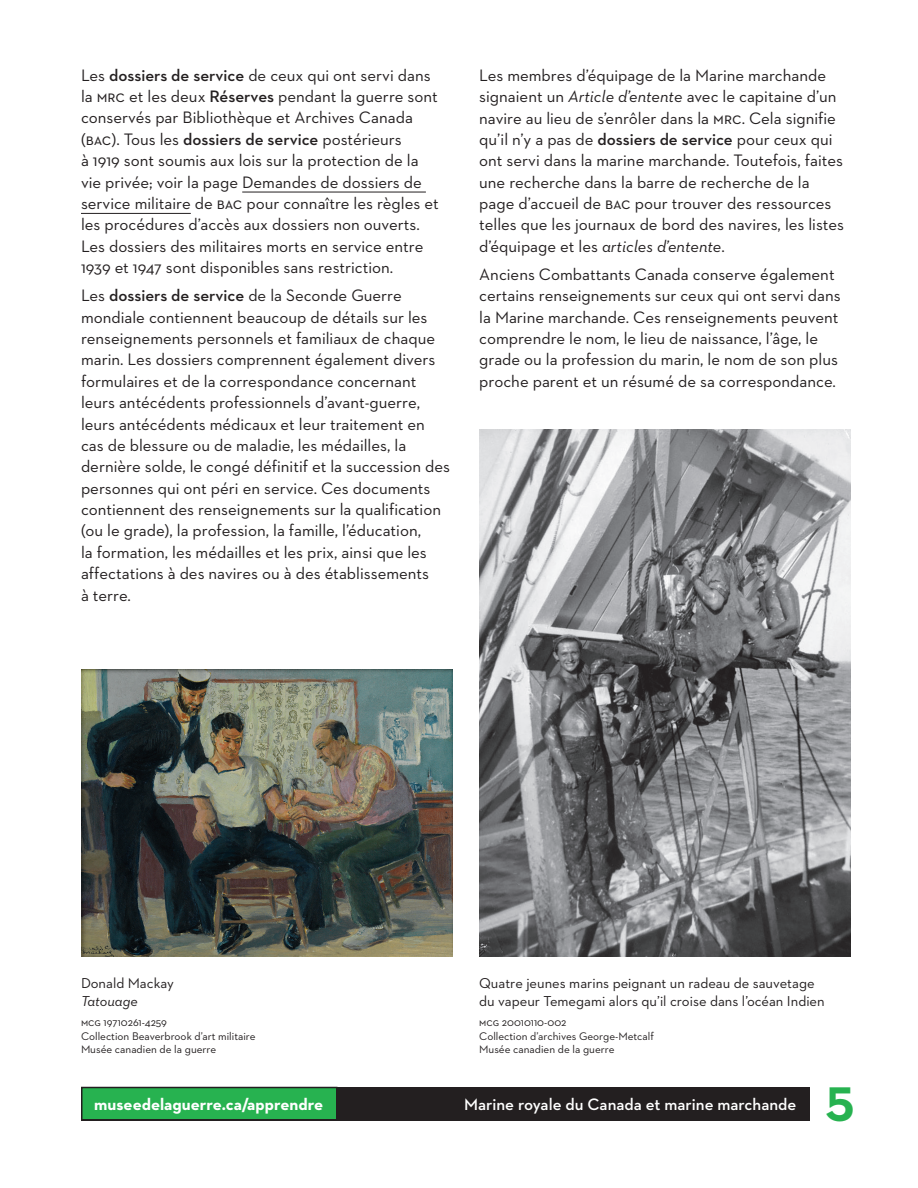
<style>
.page{position:relative;width:918px;height:1188px;background:#fff}
.page>*{position:absolute;margin:0;border:0;box-sizing:border-box;transform-origin:0 0}
.t1{font:700 49.5px "Neutraface 2 Text";color:#27b250}
.t2{font:16.8px/21.5px "Neutraface 2 Text";color:#231f20}
.t3{font:600 16.8px "Neutraface 2 Text";color:#fff}
.t4{font:700 16.8px "Neutraface 2 Text";color:#fff}
.t5{font:14.7px/18px "Neutraface 2 Text";color:#231f20}
.t6{font:italic 14.7px "Neutraface 2 Text";letter-spacing:.005em;color:#231f20}
.t7{font:11.25px/13.5px "Neutraface 2 Text";color:#231f20}
.s1{font-weight:600}
.s2{font-style:italic}
</style>
<div class="page">
<div style="left:81px;top:1087px;width:729px;height:33px;background:#231f20"></div>
<div style="left:82px;top:1088px;width:255px;height:32px;background:#27b250"></div>
<div style="left:81px;top:1087px;width:257px;height:33px;border:2px solid #231f20"></div>
<hr style="left:242px;top:192px;width:184px;height:1px;background:#231f20">
<hr style="left:81px;top:213px;width:110px;height:1px;background:#231f20">
<img style="left:479px;top:430px;width:371px;height:526px">
<img style="left:81px;top:670px;width:371px;height:286px">
<p class="t2" style="left:81px;top:64px;width:359px">Les <span class="s1">dossiers de service</span> de ceux qui ont servi dans la mrc et les deux <span class="s1">Réserves</span> pendant la guerre sont conservés par Bibliothèque et Archives Canada (bac). Tous les <span class="s1">dossiers de service</span> postérieurs<br>à 1919 sont soumis aux lois sur la protection de la vie privée; voir la page Demandes de dossiers de service militaire de bac pour connaître les règles et les procédures d’accès aux dossiers non ouverts.<br>Les dossiers des militaires morts en service entre 1939 et 1947 sont disponibles sans restriction.</p>
<p class="t2" style="left:81px;top:285px;width:371px">Les <span class="s1">dossiers de service</span> de la Seconde Guerre mondiale contiennent beaucoup de détails sur les renseignements personnels et familiaux de chaque marin. Les dossiers comprennent également divers formulaires et de la correspondance concernant leurs antécédents professionnels d’avant-guerre, leurs antécédents médicaux et leur traitement en cas de blessure ou de maladie, les médailles, la dernière solde, le congé définitif et la succession des personnes qui ont péri en service. Ces documents contiennent des renseignements sur la qualification (ou le grade), la profession, la famille, l’éducation,<br>la formation, les médailles et les prix, ainsi que les affectations à des navires ou à des établissements<br>à terre.</p>
<p class="t2" style="left:479px;top:64px;width:366px">Les membres d’équipage de la Marine marchande signaient un <span class="s2">Article d’entente</span> avec le capitaine d’un navire au lieu de s’enrôler dans la mrc. Cela signifie qu’il n’y a pas de <span class="s1">dossiers de service</span> pour ceux qui ont servi dans la marine marchande. Toutefois, faites une recherche dans la barre de recherche de la page d’accueil de bac pour trouver des ressources telles que les journaux de bord des navires, les listes d’équipage et les <span class="s2">articles d’entente</span>.</p>
<p class="t2" style="left:479px;top:263px;width:363px">Anciens Combattants Canada conserve également certains renseignements sur ceux qui ont servi dans la Marine marchande. Ces renseignements peuvent comprendre le nom, le lieu de naissance, l’âge, le grade ou la profession du marin, le nom de son plus proche parent et un résumé de sa correspondance.</p>
<p class="t5" style="left:81px;top:974px;width:95px">Donald Mackay</p>
<p class="t6" style="left:81px;top:992px;width:58px">Tatouage</p>
<p class="t7" style="left:81px;top:1015px;width:176px">mcg 19710261-4259<br>Collection Beaverbrook d’art militaire<br>Musée canadien de la guerre</p>
<p class="t5" style="left:479px;top:974px;width:347px">Quatre jeunes marins peignant un radeau de sauvetage du vapeur Temegami alors qu’il croise dans l’océan Indien</p>
<p class="t7" style="left:479px;top:1015px;width:176px">mcg 20010110-002<br>Collection d’archives George-Metcalf<br>Musée canadien de la guerre</p>
<p class="t4" style="left:94px;top:1094px;width:230px">museedelaguerre.ca/apprendre</p>
<p class="t3" style="left:464px;top:1094px;width:334px">Marine royale du Canada et marine marchande</p>
<h1 class="t1" style="left:826px;top:1072px;width:30px">5</h1>
</div>
